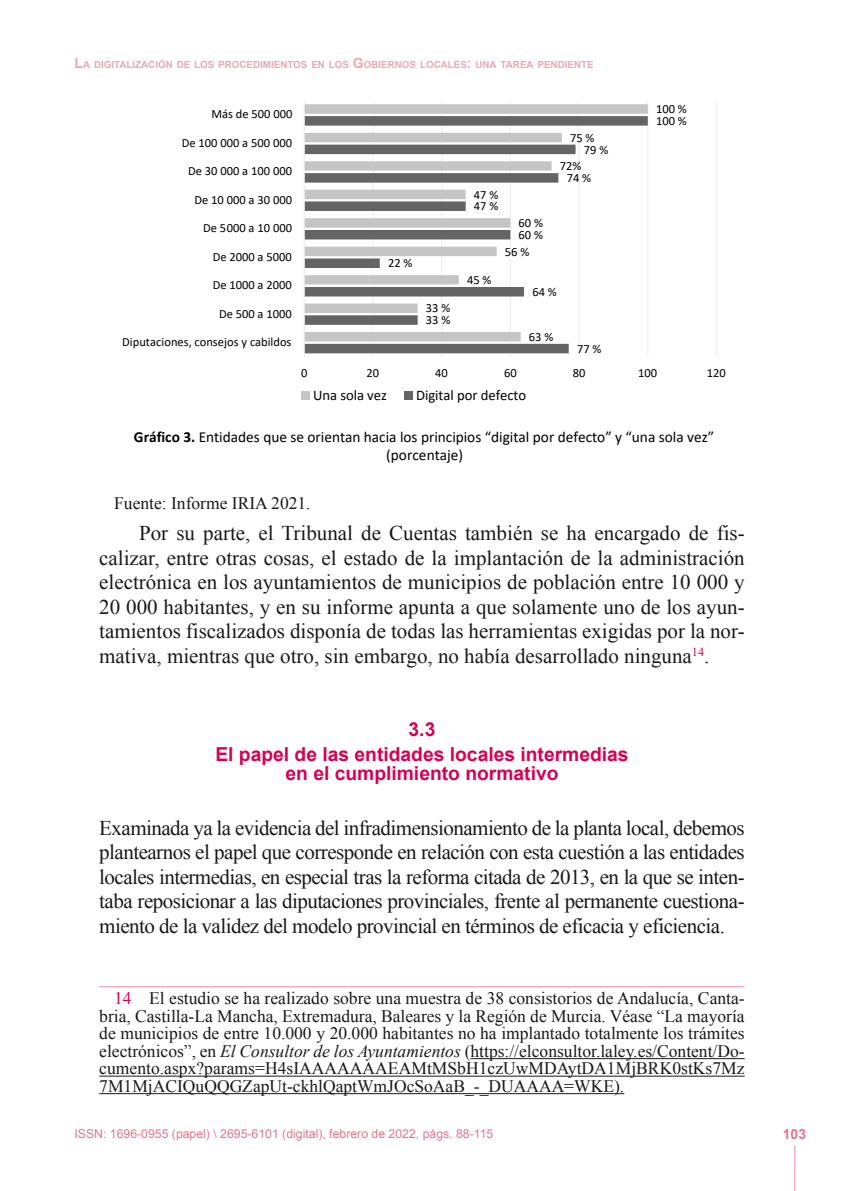
<style>
.page{position:relative;width:844px;height:1191px;background:#fff}
.page>*{position:absolute;margin:0;border:0;box-sizing:border-box;transform-origin:0 0}
.t1{font:21px/24.5px "Times New Roman";letter-spacing:-.025em;color:#1a171c;text-align:justify}
.t2{font:700 19.25px/24.5px "Arial";color:#d60054;text-align:center}
.t3{font:17.5px/17.5px "Times New Roman";color:#1a171c;text-align:justify}
.t4{font:15.4px/18.7px "Calibri";color:#000;text-align:center}
.t5{font:14.7px "Calibri";letter-spacing:-.005em;color:#000}
.t6{font:700 14px "Arial";color:#df778f}
.t7{font:12.42px "Calibri";color:#000}
.t8{font:12.25px "Arial";color:#df778f}
.t9{font:700 9.8px "Arial";color:#e8a9b5}
.s1{font-size:14px}
.s2{font-weight:700}
.s3{color:#d60054}
.s4{font-style:italic}
</style>
<div class="page">
<hr style="left:793px;top:1145px;width:2px;height:46px;background:#e8a9b5">
<hr style="left:372px;top:102px;width:1px;height:255px;background:#ececea">
<hr style="left:441px;top:102px;width:1px;height:255px;background:#ececea">
<hr style="left:509px;top:102px;width:1px;height:255px;background:#ececea">
<hr style="left:578px;top:102px;width:1px;height:255px;background:#ececea">
<hr style="left:647px;top:102px;width:1px;height:255px;background:#ececea">
<hr style="left:715px;top:102px;width:1px;height:255px;background:#ececea">
<svg style="left:305px;top:341px;width:275px;height:12px;background:#8b8b8b"></svg>
<svg style="left:305px;top:104px;width:342px;height:237px"></svg>
<hr style="left:303px;top:102px;width:2px;height:255px;background:#ececea">
<div style="left:301px;top:392px;width:8px;height:8px;background:#c5c5c5"></div>
<div style="left:404px;top:392px;width:8px;height:8px;background:#646464"></div>
<hr style="left:99px;top:986px;width:645px;height:1px;background:#e8a9b5">
<hr style="left:470px;top:1058px;width:274px;height:1px;background:#1a171c">
<hr style="left:99px;top:1075px;width:645px;height:1px;background:#1a171c">
<hr style="left:99px;top:1093px;width:525px;height:1px;background:#1a171c">
<p class="t9" style="left:74px;top:59px;width:520px"><span class="s1">L</span>A DIGITALIZACIÓN DE LOS PROCEDIMIENTOS EN LOS <span class="s1">G</span>OBIERNOS LOCALES<span class="s1">:</span> UNA TAREA PENDIENTE</p>
<p class="t7" style="left:211px;top:110px;width:82px">Más de 500 000</p>
<p class="t7" style="left:182px;top:138px;width:112px">De 100 000 a 500 000</p>
<p class="t7" style="left:570px;top:133px;width:26px">75 %</p>
<p class="t7" style="left:583px;top:145px;width:26px">79 %</p>
<p class="t7" style="left:188px;top:167px;width:105px">De 30 000 a 100 000</p>
<p class="t7" style="left:559px;top:161px;width:23px">72%</p>
<p class="t7" style="left:566px;top:173px;width:26px">74 %</p>
<p class="t7" style="left:194px;top:195px;width:99px">De 10 000 a 30 000</p>
<p class="t7" style="left:474px;top:190px;width:26px">47 %</p>
<p class="t7" style="left:474px;top:202px;width:26px">47 %</p>
<p class="t7" style="left:203px;top:224px;width:90px">De 5000 a 10 000</p>
<p class="t7" style="left:518px;top:218px;width:26px">60 %</p>
<p class="t7" style="left:518px;top:230px;width:26px">60 %</p>
<p class="t7" style="left:213px;top:252px;width:81px">De 2000 a 5000</p>
<p class="t7" style="left:388px;top:259px;width:26px">22 %</p>
<p class="t7" style="left:504px;top:247px;width:26px">56 %</p>
<p class="t7" style="left:213px;top:280px;width:81px">De 1000 a 2000</p>
<p class="t7" style="left:467px;top:275px;width:26px">45 %</p>
<p class="t7" style="left:532px;top:287px;width:26px">64 %</p>
<p class="t7" style="left:219px;top:309px;width:74px">De 500 a 1000</p>
<p class="t7" style="left:426px;top:304px;width:26px">33 %</p>
<p class="t7" style="left:426px;top:316px;width:26px">33 %</p>
<p class="t7" style="left:122px;top:337px;width:171px">Diputaciones, consejos y cabildos</p>
<p class="t7" style="left:528px;top:332px;width:26px">63 %</p>
<p class="t7" style="left:577px;top:344px;width:26px">77 %</p>
<p class="t7" style="left:655px;top:105px;width:32px">100 %</p>
<p class="t7" style="left:655px;top:116px;width:32px">100 %</p>
<p class="t7" style="left:301px;top:368px;width:8px">0</p>
<p class="t7" style="left:366px;top:368px;width:14px">20</p>
<p class="t7" style="left:435px;top:368px;width:14px">40</p>
<p class="t7" style="left:504px;top:368px;width:14px">60</p>
<p class="t7" style="left:572px;top:368px;width:14px">80</p>
<p class="t7" style="left:638px;top:368px;width:21px">100</p>
<p class="t7" style="left:706px;top:368px;width:21px">120</p>
<p class="t5" style="left:313px;top:386px;width:75px">Una sola vez</p>
<p class="t5" style="left:416px;top:390px;width:112px">Digital por defecto</p>
<p class="t4" style="left:134px;top:428px;width:581px"><span class="s2">Gráfico</span> <span class="s2">3</span><span class="s2">.</span> Entidades que se orientan hacia los principios “digital por defecto” y “una sola vez” (porcentaje)</p>
<p class="t3" style="left:114px;top:494px;width:198px">Fuente: Informe IRIA 2021.</p>
<p class="t1" style="left:99px;top:521px;width:646px;text-indent:40px">Por su parte, el Tribunal de Cuentas también se ha encargado de fis&shy;calizar, entre otras cosas, el estado de la implantación de la administración electrónica en los ayuntamientos de municipios de población entre 10 000 y 20 000 habitantes, y en su informe apunta a que solamente uno de los ayun&shy;tamientos fiscalizados disponía de todas las herramientas exigidas por la nor&shy;mativa, mientras que otro, sin embargo, no había desarrollado ninguna<sup>14</sup>.</p>
<p class="t2" style="left:215px;top:719px;width:414px">3.3<br>El papel de las entidades locales intermedias</p>
<p class="t2" style="left:285px;top:763px;width:274px">en el cumplimiento normativo</p>
<p class="t1" style="left:99px;top:815px;width:646px">Examinada ya la evidencia del infradimensionamiento de la planta local, debemos plantearnos el papel que corresponde en relación con esta cuestión a las entidades locales intermedias, en especial tras la reforma citada de 2013, en la que se inten&shy;taba reposicionar a las diputaciones provinciales, frente al permanente cuestiona&shy;miento de la validez del modelo provincial en términos de eficacia y eficiencia.</p>
<p class="t3" style="left:99px;top:989px;width:646px;text-indent:15px"><span class="s3">14</span> El estudio se ha realizado sobre una muestra de 38 consistorios de Andalucía, Canta&shy;bria, Castilla-La Mancha, Extremadura, Baleares y la Región de Murcia. Véase “La mayoría de municipios de entre 10.000 y 20.000 habitantes no ha implantado totalmente los trámites electrónicos”, en <span class="s4">El Consultor de los Ayuntamientos</span> (https://elconsultor.laley.es/Content/Do&shy;cumento.aspx?params=H4sIAAAAAAAEAMtMSbH1czUwMDAytDA1MjBRK0stKs7Mz 7M1MjACIQuQQGZapUt-ckhlQaptWmJOcSoAaB_-_DUAAAA=WKE).</p>
<p class="t8" style="left:74px;top:1128px;width:420px">ISSN: 1696-0955 (papel) \ 2695-6101 (digital), febrero de 2022, págs. 88-115</p>
<p class="t6" style="left:782px;top:1128px;width:25px">103</p>
</div>
